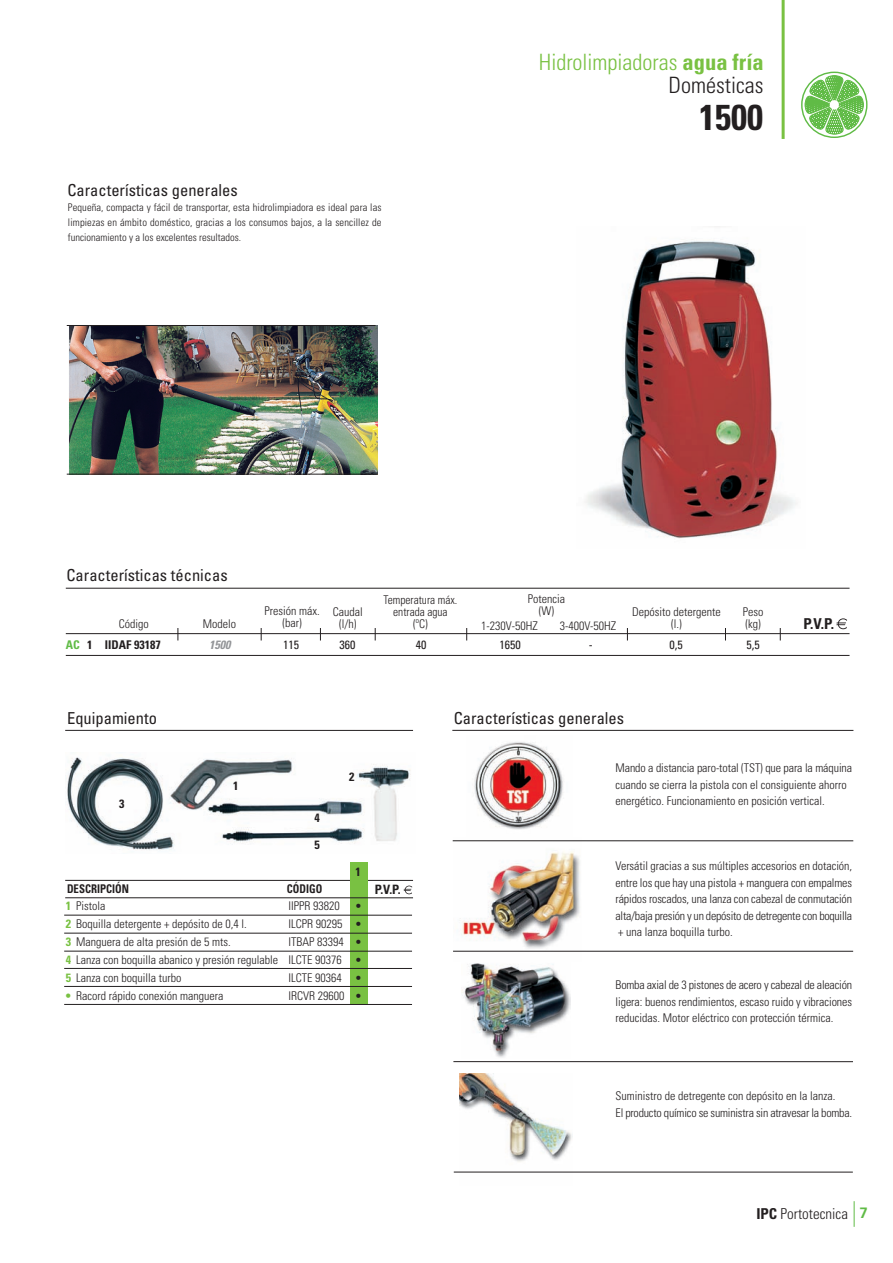
<style>
.page{position:relative;width:893px;height:1263px;background:#fff}
.page>*{position:absolute;margin:0;border:0;box-sizing:border-box;transform-origin:0 0}
.t1{font:700 condensed 36px "Univers";color:#231f20}
.t2{font:300 condensed 22.5px/23.7px "Univers";color:#79c142;text-align:right}
.t3{font:condensed 16.5px "Univers";color:#231f20}
.t4{font:300 condensed 15px "Univers";color:#231f20}
.t5{font:700 condensed 15px "Univers";color:#231f20}
.t6{font:700 condensed 12.9px "Univers";color:#231f20}
.t7{font:300 condensed 12px/16.5px "Univers";color:#231f20}
.t8{font:300 condensed 12px/12px "Univers";color:#231f20;text-align:center;scale:.95 1}
.t9{font:700 condensed 12px "Univers";color:#231f20}
.t10{font:condensed 12px "Univers";color:#231f20}
.t11{font:700 condensed 12px "Univers";color:#231f20;scale:.9 1}
.t12{font:12px/18px "Frutiger";color:#231f20;text-align:justify}
.t13{font:italic 700 condensed 12px "Univers";color:#939598}
.t14{font:300 condensed 10.5px/15px "Univers";color:#231f20;text-align:justify}
.s1{font-weight:700}
.s2{color:#231f20}
.s3{color:#60bb46}
.s4{font-weight:700;color:#79c142}
.s5{font-family:"Frutiger";font-weight:700;font-stretch:normal;color:#60bb46}
</style>
<div class="page">
<img style="left:69px;top:325px;width:309px;height:149px">
<svg style="left:854px;top:1201px;width:1px;height:26px"></svg>
<div style="left:801px;top:72px;width:66px;height:66px;border:1px solid #60bb46;border-radius:50%"></div>
<svg style="left:804px;top:75px;width:60px;height:60px"></svg>
<hr style="left:781px;top:0;width:3px;height:139px;background:#79c142">
<img style="left:585px;top:241px;width:212px;height:298px">
<hr style="left:67px;top:474px;width:308px;height:1px;background:#231f20">
<hr style="left:67px;top:325px;width:308px;height:1px;background:#231f20">
<img style="left:460px;top:1073px;width:112px;height:99px">
<img style="left:474px;top:742px;width:89px;height:88px">
<img style="left:461px;top:963px;width:109px;height:95px">
<img style="left:454px;top:840px;width:127px;height:111px">
<svg style="left:178px;top:628px;width:1px;height:13px"></svg>
<svg style="left:261px;top:628px;width:1px;height:13px"></svg>
<svg style="left:320px;top:628px;width:1px;height:13px"></svg>
<svg style="left:375px;top:628px;width:1px;height:13px"></svg>
<svg style="left:466px;top:628px;width:1px;height:13px"></svg>
<svg style="left:627px;top:628px;width:1px;height:13px"></svg>
<svg style="left:725px;top:628px;width:1px;height:13px"></svg>
<svg style="left:780px;top:628px;width:1px;height:13px"></svg>
<svg style="left:836px;top:618px;width:11px;height:11px"></svg>
<hr style="left:66px;top:588px;width:783px;height:1px;background:#231f20">
<hr style="left:66px;top:633px;width:783px;height:1px;background:#231f20">
<hr style="left:66px;top:655px;width:783px;height:1px;background:#231f20">
<hr style="left:454px;top:1172px;width:399px;height:1px;background:#231f20">
<hr style="left:453px;top:1061px;width:400px;height:1px;background:#231f20">
<hr style="left:453px;top:951px;width:400px;height:1px;background:#231f20">
<hr style="left:453px;top:841px;width:400px;height:1px;background:#231f20">
<hr style="left:452px;top:730px;width:401px;height:1px;background:#231f20">
<img style="left:67px;top:757px;width:344px;height:93px">
<div style="left:350px;top:862px;width:17px;height:143px;background:#79c142"></div>
<svg style="left:404px;top:886px;width:8px;height:8px"></svg>
<hr style="left:64px;top:915px;width:348px;height:1px;background:#231f20">
<hr style="left:65px;top:880px;width:348px;height:1px;background:#231f20">
<div style="left:350px;top:862px;width:17px;height:39px;background:#79c142"></div>
<hr style="left:65px;top:730px;width:348px;height:1px;background:#231f20">
<hr style="left:64px;top:933px;width:348px;height:1px;background:#231f20">
<hr style="left:65px;top:898px;width:348px;height:1px;background:#231f20">
<hr style="left:64px;top:951px;width:348px;height:1px;background:#231f20">
<hr style="left:64px;top:968px;width:348px;height:1px;background:#231f20">
<hr style="left:64px;top:986px;width:348px;height:1px;background:#231f20">
<hr style="left:64px;top:1004px;width:348px;height:1px;background:#231f20">
<p class="t2" style="left:539px;top:52px;width:226px">Hidrolimpiadoras <span class="s1">agua fría<br></span><span class="s2">Domésticas</span></p>
<p class="t3" style="left:67px;top:184px;width:172px">Características generales</p>
<p class="t14" style="left:68px;top:201px;width:315px">Pequeña, compacta y fácil de transportar, esta hidrolimpiadora es ideal para las limpiezas en ámbito doméstico, gracias a los consumos bajos, a la sencillez de funcionamiento y a los excelentes resultados.</p>
<p class="t1" style="left:699px;top:104px;width:65px">1500</p>
<p class="t3" style="left:66px;top:569px;width:163px">Características técnicas</p>
<p class="t7" style="left:119px;top:617px;width:31px">Código</p>
<p class="t7" style="left:203px;top:617px;width:35px">Modelo</p>
<p class="t7" style="left:282px;top:616px;width:21px">(bar)</p>
<p class="t7" style="left:333px;top:607px;width:31px;line-height:12px;text-align:center">Caudal (l/h)</p>
<p class="t8" style="left:383px;top:595px;width:79px">Temperatura máx. entrada agua<br>(ºC)</p>
<p class="t7" style="left:528px;top:594px;width:39px;line-height:12px;text-align:center">Potencia (W)</p>
<p class="t7" style="left:264px;top:604px;width:57px">Presión máx.</p>
<p class="t7" style="left:481px;top:619px;width:58px">1-230V-50HZ</p>
<p class="t7" style="left:560px;top:619px;width:58px">3-400V-50HZ</p>
<p class="t7" style="left:632px;top:607px;width:90px;line-height:12px;text-align:center">Depósito detergente (l.)</p>
<p class="t7" style="left:743px;top:607px;width:22px;line-height:12px">Peso (kg)</p>
<p class="t9" style="left:66px;top:640px;width:96px"><span class="s3">AC</span> 1 IIDAF 93187</p>
<p class="t10" style="left:283px;top:640px;width:17px">115</p>
<p class="t10" style="left:340px;top:640px;width:17px">360</p>
<p class="t10" style="left:499px;top:640px;width:23px">1650</p>
<p class="t10" style="left:746px;top:640px;width:15px">5,5</p>
<p class="t13" style="left:209px;top:640px;width:25px">1500</p>
<p class="t10" style="left:416px;top:640px;width:12px">40</p>
<p class="t10" style="left:669px;top:640px;width:15px">0,5</p>
<p class="t10" style="left:589px;top:640px;width:5px">-</p>
<p class="t3" style="left:67px;top:712px;width:91px">Equipamiento</p>
<p class="t3" style="left:454px;top:712px;width:172px">Características generales</p>
<p class="t5" style="left:803px;top:618px;width:32px">P.V.P.</p>
<p class="t9" style="left:119px;top:799px;width:7px">3</p>
<p class="t11" style="left:67px;top:884px;width:70px">DESCRIPCIÓN</p>
<p class="t9" style="left:233px;top:781px;width:7px">1</p>
<p class="t7" style="left:66px;top:898px;width:214px;line-height:18px"><span class="s4">1</span> Pistola<br><span class="s4">2</span> Boquilla detergente + depósito de 0,4 l.<br><span class="s4">3</span> Manguera de alta presión de 5 mts.<br><span class="s4">4</span> Lanza con boquilla abanico y presión regulable<br><span class="s4">5</span> Lanza con boquilla turbo</p>
<p class="t7" style="left:66px;top:989px;width:159px"><span class="s4">•</span> Racord rápido conexión manguera</p>
<p class="t9" style="left:314px;top:814px;width:7px">4</p>
<p class="t9" style="left:314px;top:841px;width:7px">5</p>
<p class="t9" style="left:349px;top:772px;width:7px">2</p>
<p class="t9" style="left:355px;top:867px;width:7px">1</p>
<p class="t12" style="left:355px;top:897px;width:7px">• • • • • •</p>
<p class="t11" style="left:287px;top:884px;width:41px">CÓDIGO</p>
<p class="t6" style="left:375px;top:885px;width:28px">P.V.P.</p>
<p class="t7" style="left:288px;top:898px;width:57px;line-height:18px">IIPPR 93820<br>ILCPR 90295<br>ITBAP 83394<br>ILCTE 90376<br>ILCTE 90364<br>IRCVR 29600</p>
<p class="t7" style="left:615px;top:761px;width:238px">Mando a distancia paro-total (TST) que para la máquina cuando se cierra la pistola con el consiguiente ahorro energético. Funcionamiento en posición vertical.</p>
<p class="t7" style="left:615px;top:859px;width:238px;text-align:justify">Versátil gracias a sus múltiples accesorios en dotación, entre los que hay una pistola + manguera con empalmes rápidos roscados, una lanza con cabezal de conmutación alta/baja presión y un depósito de detregente con boquilla + una lanza boquilla turbo.</p>
<p class="t7" style="left:615px;top:978px;width:238px;text-align:justify">Bomba axial de 3 pistones de acero y cabezal de aleación ligera: buenos rendimientos, escaso ruido y vibraciones reducidas. Motor eléctrico con protección térmica.</p>
<p class="t7" style="left:615px;top:1089px;width:238px">Suministro de detregente con depósito en la lanza.<br>El producto químico se suministra sin atravesar la bomba.</p>
<p class="t4" style="left:756px;top:1208px;width:113px"><span class="s1">IPC</span> Portotecnica <span class="s5">7</span></p>
</div>
